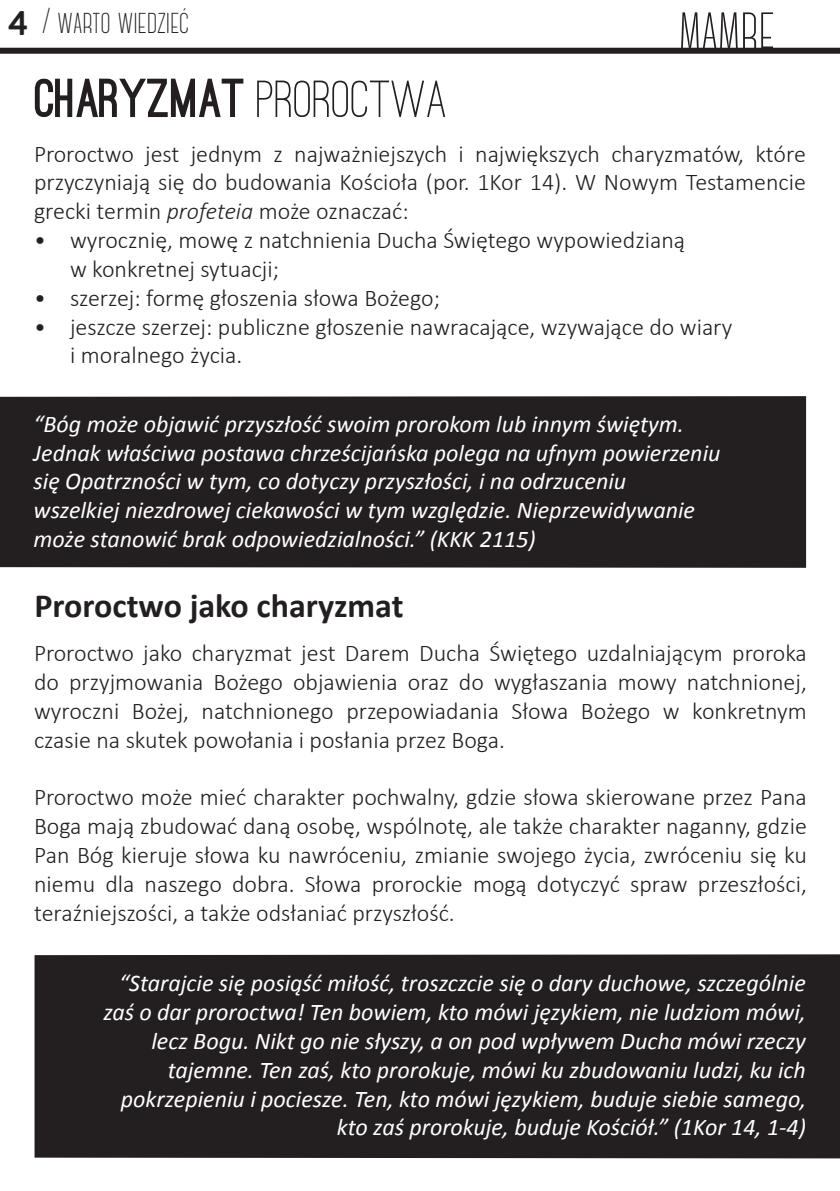
<style>
.page{position:relative;width:840px;height:1191px;background:#fff}
.page>*{position:absolute;margin:0;border:0;box-sizing:border-box;transform-origin:0 0}
.t1{font:300 64px "Canter";color:#231f20}
.t2{font:900 52px "Ostrich Sans";color:#231f20}
.t3{font:300 36px "Canter";color:#231f20}
.t4{font:700 34px "Calibri";color:#231f20}
.t5{font:30px "Track";color:#231f20}
.t6{font:300 24px/28.8px "Calibri";color:#231f20;text-align:justify}
.t7{font:italic 24px/28.8px "Calibri";color:#fff}
.s1{font-weight:500;font-size:54px}
.s2{font-style:italic}
</style>
<div class="page">
<div style="left:0;top:48px;width:839px;height:6px;background:#231f20"></div>
<div style="left:0;top:396px;width:806px;height:172px;background:#231f20"></div>
<div style="left:34px;top:954px;width:805px;height:205px;background:#231f20"></div>
<p class="t5" style="left:8px;top:4px;width:21px">4</p>
<p class="t3" style="left:42px;top:4px;width:148px">/ warto wiedzieć</p>
<p class="t2" style="left:35px;top:79px;width:414px">CHARYZMAT <span class="s1">PROROCTWA</span></p>
<p class="t1" style="left:678px;top:-4px;width:97px">mamre</p>
<p class="t6" style="left:34px;top:139px;width:773px">Proroctwo jest jednym z najważniejszych i największych charyzmatów, które przyczyniają się do budowania Kościoła (por. 1Kor 14). W Nowym Testamencie grecki termin <span class="s2">profeteia</span> może oznaczać:</p>
<p class="t6" style="left:70px;top:225px;width:616px;text-indent:-36px">• wyrocznię, mowę z natchnienia Ducha Świętego wypowiedzianą w konkretnej sytuacji;</p>
<p class="t6" style="left:34px;top:283px;width:407px">• szerzej: formę głoszenia słowa Bożego;</p>
<p class="t6" style="left:70px;top:312px;width:663px;text-indent:-36px">• jeszcze szerzej: publiczne głoszenie nawracające, wzywające do wiary i moralnego życia.</p>
<p class="t7" style="left:34px;top:408px;width:688px">“Bóg może objawić przyszłość swoim prorokom lub innym świętym.<br>Jednak właściwa postawa chrześcijańska polega na ufnym powierzeniu się Opatrzności w tym, co dotyczy przyszłości, i na odrzuceniu<br>wszelkiej niezdrowej ciekawości w tym względzie. Nieprzewidywanie może stanowić brak odpowiedzialności.” (KKK 2115)</p>
<p class="t4" style="left:34px;top:584px;width:370px">Proroctwo jako charyzmat</p>
<p class="t6" style="left:34px;top:638px;width:774px">Proroctwo jako charyzmat jest Darem Ducha Świętego uzdalniającym proroka do przyjmowania Bożego objawienia oraz do wygłaszania mowy natchnionej, wyroczni Bożej, natchnionego przepowiadania Słowa Bożego w konkretnym czasie na skutek powołania i posłania przez Boga.</p>
<p class="t6" style="left:34px;top:782px;width:774px">Proroctwo może mieć charakter pochwalny, gdzie słowa skierowane przez Pana Boga mają zbudować daną osobę, wspólnotę, ale także charakter naganny, gdzie Pan Bóg kieruje słowa ku nawróceniu, zmianie swojego życia, zwróceniu się ku niemu dla naszego dobra. Słowa prorockie mogą dotyczyć spraw przeszłości, teraźniejszości, a także odsłaniać przyszłość.</p>
<p class="t7" style="left:103px;top:968px;width:703px;text-align:right">“Starajcie się posiąść miłość, troszczcie się o dary duchowe, szczególnie zaś o dar proroctwa! Ten bowiem, kto mówi językiem, nie ludziom mówi, lecz Bogu. Nikt go nie słyszy, a on pod wpływem Ducha mówi rzeczy tajemne. Ten zaś, kto prorokuje, mówi ku zbudowaniu ludzi, ku ich pokrzepieniu i pociesze. Ten, kto mówi językiem, buduje siebie samego, kto zaś prorokuje, buduje Kościół.” (1Kor 14, 1-4)</p>
</div>
